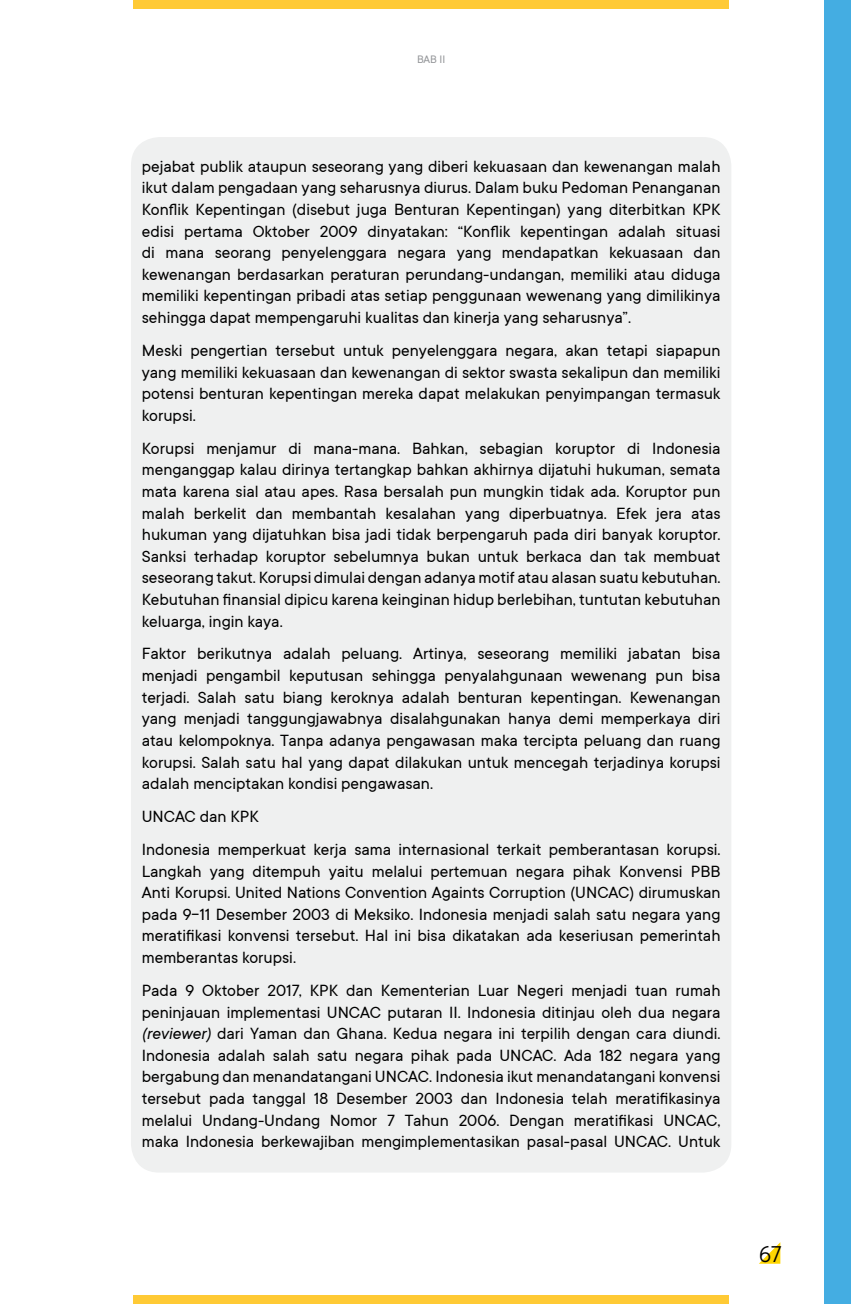
<style>
.page{position:relative;width:851px;height:1304px;background:#fff}
.page>*{position:absolute;margin:0;border:0;box-sizing:border-box;transform-origin:0 0}
.t1{font:24px "Noah";color:#000}
.t2{font:18px/21.6px "TT Commons";color:#000;text-align:justify}
.t3{font:12px "TT Commons";color:#939598}
.s1{font-style:italic}
</style>
<div class="page">
<div style="left:131px;top:137px;width:600px;height:1036px;background:#eff0f0;border-radius:28px"></div>
<svg style="left:759px;top:1242px;width:21px;height:22px"></svg>
<div style="left:823px;top:0;width:27px;height:1304px;background:#44ade2"></div>
<div style="left:133px;top:1295px;width:595px;height:9px;background:#ffca35"></div>
<div style="left:133px;top:0;width:595px;height:9px;background:#ffca35"></div>
<p class="t3" style="left:417px;top:53px;width:30px">BAB II</p>
<p class="t2" style="left:142px;top:156px;width:580px">pejabat publik ataupun seseorang yang diberi kekuasaan dan kewenangan malah ikut dalam pengadaan yang seharusnya diurus. Dalam buku Pedoman Penanganan Konflik Kepentingan (disebut juga Benturan Kepentingan) yang diterbitkan KPK edisi pertama Oktober 2009 dinyatakan: “Konflik kepentingan adalah situasi di mana seorang penyelenggara negara yang mendapatkan kekuasaan dan kewenangan berdasarkan peraturan perundang-undangan, memiliki atau diduga memiliki kepentingan pribadi atas setiap penggunaan wewenang yang dimilikinya sehingga dapat mempengaruhi kualitas dan kinerja yang seharusnya”.</p>
<p class="t2" style="left:142px;top:340px;width:580px">Meski pengertian tersebut untuk penyelenggara negara, akan tetapi siapapun yang memiliki kekuasaan dan kewenangan di sektor swasta sekalipun dan memiliki potensi benturan kepentingan mereka dapat melakukan penyimpangan termasuk korupsi.</p>
<p class="t2" style="left:142px;top:438px;width:580px">Korupsi menjamur di mana-mana. Bahkan, sebagian koruptor di Indonesia menganggap kalau dirinya tertangkap bahkan akhirnya dijatuhi hukuman, semata mata karena sial atau apes. Rasa bersalah pun mungkin tidak ada. Koruptor pun malah berkelit dan membantah kesalahan yang diperbuatnya. Efek jera atas hukuman yang dijatuhkan bisa jadi tidak berpengaruh pada diri banyak koruptor.<br>Sanksi terhadap koruptor sebelumnya bukan untuk berkaca dan tak membuat seseorang takut. Korupsi dimulai dengan adanya motif atau alasan suatu kebutuhan.<br>Kebutuhan finansial dipicu karena keinginan hidup berlebihan, tuntutan kebutuhan keluarga, ingin kaya.</p>
<p class="t2" style="left:142px;top:643px;width:580px">Faktor berikutnya adalah peluang. Artinya, seseorang memiliki jabatan bisa menjadi pengambil keputusan sehingga penyalahgunaan wewenang pun bisa terjadi. Salah satu biang keroknya adalah benturan kepentingan. Kewenangan yang menjadi tanggungjawabnya disalahgunakan hanya demi memperkaya diri atau kelompoknya. Tanpa adanya pengawasan maka tercipta peluang dan ruang korupsi. Salah satu hal yang dapat dilakukan untuk mencegah terjadinya korupsi adalah menciptakan kondisi pengawasan.</p>
<p class="t2" style="left:142px;top:800px;width:580px;line-height:33px">UNCAC dan KPK<br>Indonesia memperkuat kerja sama internasional terkait pemberantasan korupsi.</p>
<p class="t2" style="left:142px;top:860px;width:580px">Langkah yang ditempuh yaitu melalui pertemuan negara pihak Konvensi PBB Anti Korupsi. United Nations Convention Againts Corruption (UNCAC) dirumuskan pada 9-11 Desember 2003 di Meksiko. Indonesia menjadi salah satu negara yang meratifikasi konvensi tersebut. Hal ini bisa dikatakan ada keseriusan pemerintah memberantas korupsi.</p>
<p class="t2" style="left:142px;top:980px;width:580px">Pada 9 Oktober 2017, KPK dan Kementerian Luar Negeri menjadi tuan rumah peninjauan implementasi UNCAC putaran II. Indonesia ditinjau oleh dua negara <span class="s1">(reviewer)</span> dari Yaman dan Ghana. Kedua negara ini terpilih dengan cara diundi.<br>Indonesia adalah salah satu negara pihak pada UNCAC. Ada 182 negara yang bergabung dan menandatangani UNCAC. Indonesia ikut menandatangani konvensi tersebut pada tanggal 18 Desember 2003 dan Indonesia telah meratifikasinya melalui Undang-Undang Nomor 7 Tahun 2006. Dengan meratifikasi UNCAC, maka Indonesia berkewajiban mengimplementasikan pasal-pasal UNCAC. Untuk</p>
<h1 class="t1" style="left:758px;top:1240px;width:24px">67</h1>
</div>
